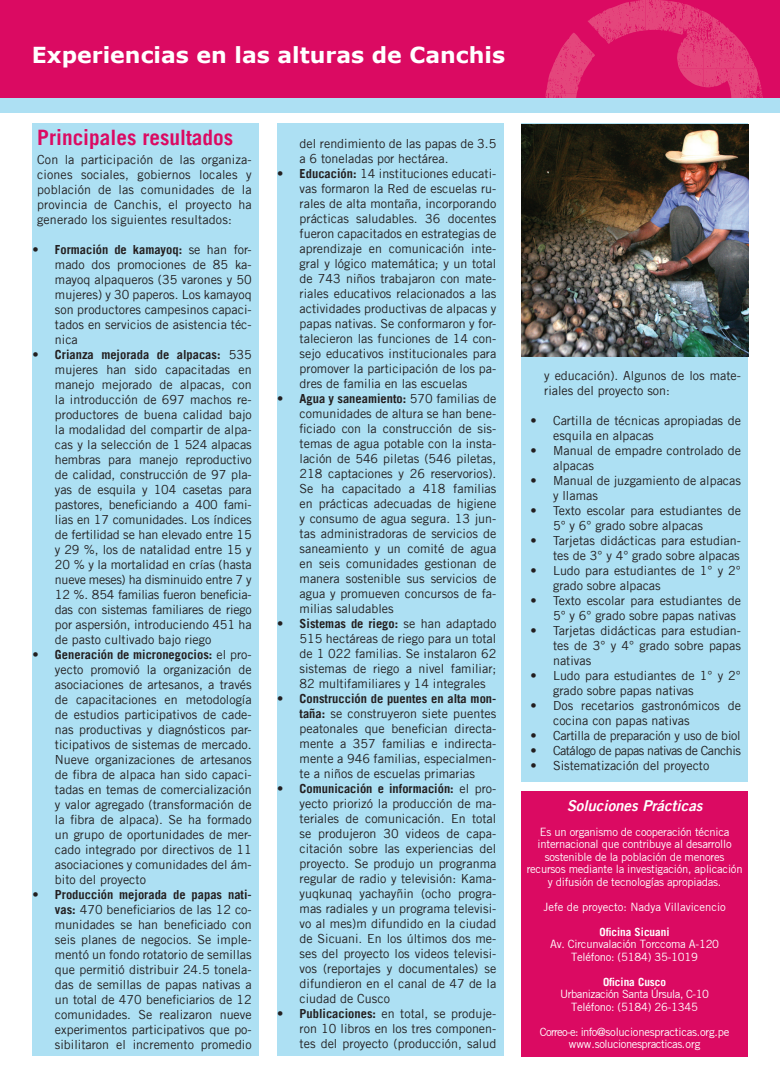
<style>
.page{position:relative;width:780px;height:1088px;background:#fff}
.page>*{position:absolute;margin:0;border:0;box-sizing:border-box;transform-origin:0 0}
.t1{font:700 22px "Verdana";color:#fff}
.t2{font:700 21.25px "Trade Gothic";color:#db0a62}
.t3{font:italic 15px "Trade Gothic Bold Two";color:#fff}
.t4{font:12.5px/15px "Trade Gothic LT";color:#231f20;text-align:justify}
.t5{font:12.5px "Trade Gothic LT";letter-spacing:-.02em;color:#231f20}
.t6{font:12.5px "Trade Gothic LT";letter-spacing:-.04em;color:#231f20}
.t7{font:11.25px/12.5px "Trade Gothic";letter-spacing:-.02em;color:#fff;text-align:center}
.t8{font:11.25px "Trade Gothic";letter-spacing:-.04em;color:#fff}
.t9{font:11.25px "Trade Gothic";color:#fff}
.t10{font:700 11.25px "Trade Gothic LT";color:#fff}
.s1{font-weight:700}
</style>
<div class="page">
<div style="left:0;top:0;width:780px;height:99px;background:#db0a62"></div>
<div style="left:0;top:99px;width:780px;height:14px;background:#ade0f3"></div>
<div style="left:276px;top:123px;width:227px;height:933px;background:#ade0f3"></div>
<div style="left:32px;top:123px;width:227px;height:933px;background:#ade0f3"></div>
<div style="left:521px;top:123px;width:227px;height:659px;background:#ade0f3"></div>
<div style="left:521px;top:791px;width:227px;height:265px;background:#db0a62"></div>
<svg style="left:545px;top:0;width:217px;height:97px"></svg>
<img style="left:521px;top:125px;width:227px;height:231px">
<p class="t1" style="left:32px;top:41px;width:474px">Experiencias en las alturas de Canchis</p>
<p class="t2" style="left:37px;top:124px;width:197px">Principales resultados</p>
<p class="t4" style="left:37px;top:151px;width:216px">Con la participación de las organiza&shy;ciones sociales, gobiernos locales y población de las comunidades de la provincia de Canchis, el proyecto ha generado los siguientes resultados:</p>
<p class="t4" style="left:55px;top:241px;width:198px;text-indent:-22px"><span class="s1">• Formación de kamayoq:</span> se han for&shy;mado dos promociones de 85 ka&shy;mayoq alpaqueros (35 varones y 50 mujeres) y 30 paperos. Los kamayoq son productores campesinos capaci&shy;tados en servicios de asistencia téc&shy;nica</p>
<p class="t4" style="left:55px;top:346px;width:198px;text-indent:-22px"><span class="s1">• Crianza mejorada de alpacas:</span> 535 mujeres han sido capacitadas en manejo mejorado de alpacas, con la introducción de 697 machos re&shy;productores de buena calidad bajo la modalidad del compartir de alpa&shy;cas y la selección de 1 524 alpacas hembras para manejo reproductivo de calidad, construcción de 97 pla&shy;yas de esquila y 104 casetas para pastores, beneficiando a 400 fami&shy;lias en 17 comunidades. Los índices de fertilidad se han elevado entre 15 y 29 %, los de natalidad entre 15 y 20 % y la mortalidad en crías (hasta nueve meses) ha disminuido entre 7 y 12 %. 854 familias fueron beneficia&shy;das con sistemas familiares de riego por aspersión, introduciendo 451 ha de pasto cultivado bajo riego</p>
<p class="t4" style="left:55px;top:646px;width:198px;text-indent:-22px"><span class="s1">• Generación de micronegocios:</span> el pro&shy;yecto promovió la organización de asociaciones de artesanos, a través de capacitaciones en metodología de estudios participativos de cade&shy;nas productivas y diagnósticos par&shy;ticipativos de sistemas de mercado.<br>Nueve organizaciones de artesanos de fibra de alpaca han sido capaci&shy;tadas en temas de comercialización y valor agregado (transformación de la fibra de alpaca). Se ha formado un grupo de oportunidades de mer&shy;cado integrado por directivos de 11 asociaciones y comunidades del ám&shy;bito del proyecto</p>
<p class="t4" style="left:55px;top:886px;width:198px;text-indent:-22px"><span class="s1">• Producción mejorada de papas nati&shy;vas:</span> 470 beneficiarios de las 12 co&shy;munidades se han beneficiado con seis planes de negocios. Se imple&shy;mentó un fondo rotatorio de semillas que permitió distribuir 24.5 tonela&shy;das de semillas de papas nativas a un total de 470 beneficiarios de 12 comunidades. Se realizaron nueve experimentos participativos que po&shy;sibilitaron el incremento promedio</p>
<p class="t4" style="left:299px;top:135px;width:198px">del rendimiento de las papas de 3.5 a 6 toneladas por hectárea.</p>
<p class="t4" style="left:299px;top:165px;width:198px;text-indent:-22px"><span class="s1">• Educación:</span> 14 instituciones educati&shy;vas formaron la Red de escuelas ru&shy;rales de alta montaña, incorporando prácticas saludables. 36 docentes fueron capacitados en estrategias de aprendizaje en comunicación inte&shy;gral y lógico matemática; y un total de 743 niños trabajaron con mate&shy;riales educativos relacionados a las actividades productivas de alpacas y papas nativas. Se conformaron y for&shy;talecieron las funciones de 14 con&shy;sejo educativos institucionales para promover la participación de los pa&shy;dres de familia en las escuelas</p>
<p class="t4" style="left:299px;top:390px;width:198px;text-indent:-22px"><span class="s1">• Agua y saneamiento:</span> 570 familias de comunidades de altura se han bene&shy;ficiado con la construcción de sis&shy;temas de agua potable con la insta&shy;lación de 546 piletas (546 piletas, 218 captaciones y 26 reservorios).<br>Se ha capacitado a 418 familias en prácticas adecuadas de higiene y consumo de agua segura. 13 jun&shy;tas administradoras de servicios de saneamiento y un comité de agua en seis comunidades gestionan de manera sostenible sus servicios de agua y promueven concursos de fa&shy;milias saludables</p>
<p class="t4" style="left:299px;top:615px;width:198px;text-indent:-22px"><span class="s1">• Sistemas de riego:</span> se han adaptado 515 hectáreas de riego para un total de 1 022 familias. Se instalaron 62 sistemas de riego a nivel familiar; 82 multifamiliares y 14 integrales</p>
<p class="t4" style="left:299px;top:690px;width:198px;text-indent:-22px"><span class="s1">• Construcción de puentes en alta mon&shy;taña:</span> se construyeron siete puentes peatonales que benefician directa&shy;mente a 357 familias e indirecta&shy;mente a 946 familias, especialmen&shy;te a niños de escuelas primarias</p>
<p class="t4" style="left:299px;top:780px;width:198px;text-indent:-22px"><span class="s1">• Comunicación e información:</span> el pro&shy;yecto priorizó la producción de ma&shy;teriales de comunicación. En total se produjeron 30 videos de capa&shy;citación sobre las experiencias del proyecto. Se produjo un progranma regular de radio y televisión: Kama&shy;yuqkunaq yachayñin (ocho progra&shy;mas radiales y un programa televisi&shy;vo al mes)m difundido en la ciudad de Sicuani. En los últimos dos me&shy;ses del proyecto los videos televisi&shy;vos (reportajes y documentales) se difundieron en el canal de 47 de la ciudad de Cusco</p>
<p class="t4" style="left:299px;top:1005px;width:198px;text-indent:-22px"><span class="s1">• Publicaciones:</span> en total, se produje&shy;ron 10 libros en los tres componen&shy;tes del proyecto (producción, salud</p>
<p class="t4" style="left:544px;top:368px;width:198px">y educación). Algunos de los mate&shy;riales del proyecto son:</p>
<p class="t4" style="left:553px;top:413px;width:189px;text-indent:-22px">• Cartilla de técnicas apropiadas de esquila en alpacas</p>
<p class="t4" style="left:553px;top:443px;width:189px;text-indent:-22px">• Manual de empadre controlado de alpacas</p>
<p class="t4" style="left:553px;top:473px;width:189px;text-indent:-22px">• Manual de juzgamiento de alpacas y llamas</p>
<p class="t4" style="left:553px;top:503px;width:189px;text-indent:-22px">• Texto escolar para estudiantes de<br>5° y 6° grado sobre alpacas</p>
<p class="t4" style="left:530px;top:533px;width:212px;text-align:right">• Tarjetas didácticas para estudian&shy;tes de 3° y 4° grado sobre alpacas</p>
<p class="t4" style="left:553px;top:563px;width:189px;text-indent:-22px">• Ludo para estudiantes de 1° y 2° grado sobre alpacas</p>
<p class="t4" style="left:553px;top:593px;width:189px;text-indent:-22px">• Texto escolar para estudiantes de<br>5° y 6° grado sobre papas nativas</p>
<p class="t4" style="left:553px;top:623px;width:189px;text-indent:-22px">• Tarjetas didácticas para estudian&shy;tes de 3° y 4° grado sobre papas nativas</p>
<p class="t4" style="left:553px;top:668px;width:189px;text-indent:-22px">• Ludo para estudiantes de 1° y 2° grado sobre papas nativas</p>
<p class="t4" style="left:553px;top:698px;width:189px;text-indent:-22px">• Dos recetarios gastronómicos de cocina con papas nativas</p>
<p class="t5" style="left:530px;top:728px;width:212px">• Cartilla de preparación y uso de biol</p>
<p class="t6" style="left:530px;top:743px;width:212px">• Catálogo de papas nativas de Canchis</p>
<p class="t4" style="left:530px;top:758px;width:180px">• Sistematización del proyecto</p>
<p class="t3" style="left:566px;top:796px;width:137px">Soluciones Prácticas</p>
<p class="t7" style="left:526px;top:825px;width:217px">Es un organismo de cooperación técnica internacional que contribuye al desarrollo sostenible de la población de menores recursos mediante la investigación, aplicación y difusión de tecnologías apropiadas.</p>
<p class="t9" style="left:543px;top:900px;width:184px">Jefe de proyecto: Nadya Villavicencio</p>
<p class="t10" style="left:599px;top:925px;width:72px">Oficina Sicuani</p>
<p class="t7" style="left:550px;top:938px;width:171px">Av. Circunvalación Torccoma A-120</p>
<p class="t7" style="left:571px;top:950px;width:128px">Teléfono: (5184) 35-1019</p>
<p class="t10" style="left:603px;top:975px;width:65px">Oficina Cusco</p>
<p class="t8" style="left:560px;top:987px;width:150px">Urbanización Santa Úrsula, C-10</p>
<p class="t7" style="left:571px;top:1000px;width:128px">Teléfono: (5184) 26-1345</p>
<p class="t7" style="left:540px;top:1025px;width:191px">Correo-e: info@solucionespracticas.org.pe</p>
<p class="t8" style="left:569px;top:1037px;width:133px">www.solucionespracticas.org</p>
</div>
